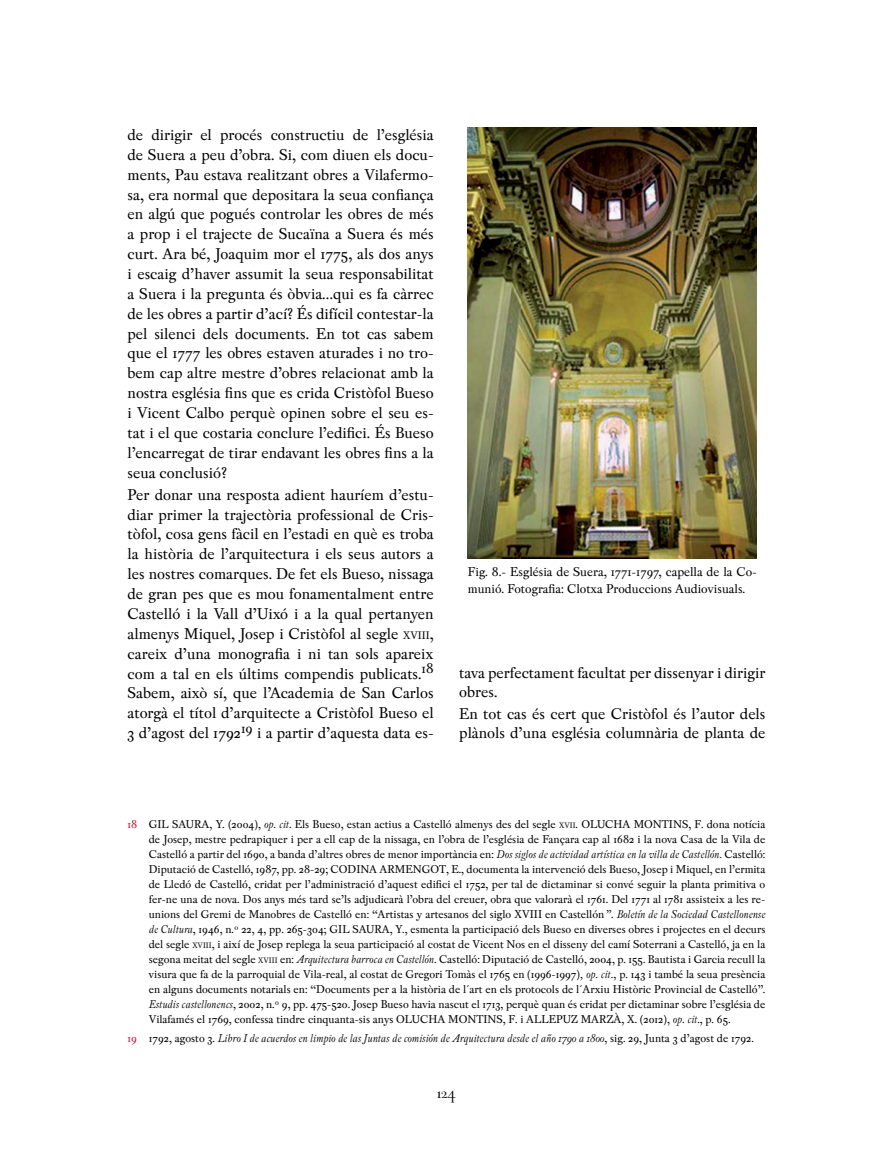
<style>
.page{position:relative;width:893px;height:1170px;background:#fff}
.page>*{position:absolute;margin:0;border:0;box-sizing:border-box;transform-origin:0 0}
.t1{font:18px "Peleguer";color:#000}
.t2{font:16.5px/19.8px "Pradell";color:#000;text-align:justify}
.t3{font:13.5px/16.5px "Pradell";color:#000}
.t4{font:12px/15px "Pradell";color:#000;text-align:justify}
.t5{font:italic 12px "Pradell";color:#000}
.s1{font-size:11.55px}
.s2{color:#c4112f}
.s3{font-style:italic}
.s4{font-size:8.4px}
.s5{font-style:normal;color:#c4112f}
.s6{font-style:normal}
</style>
<div class="page">
<img style="left:468px;top:128px;width:289px;height:430px">
<p class="t2" style="left:128px;top:125px;width:308px">de dirigir el procés constructiu de l’església de Suera a peu d’obra. Si, com diuen els docu&shy;ments, Pau estava realitzant obres a Vilafermo&shy;sa, era normal que depositara la seua confiança en algú que pogués controlar les obres de més a prop i el trajecte de Sucaïna a Suera és més curt. Ara bé, Joaquim mor el 1775, als dos anys i escaig d’haver assumit la seua responsabilitat a Suera i la pregunta és òbvia…qui es fa càrrec de les obres a partir d’ací? És difícil contestar-la pel silenci dels documents. En tot cas sabem que el 1777 les obres estaven aturades i no tro&shy;bem cap altre mestre d’obres relacionat amb la nostra església fins que es crida Cristòfol Bueso i Vicent Calbo perquè opinen sobre el seu es&shy;tat i el que costaria conclure l’edifici. És Bueso l’encarregat de tirar endavant les obres fins a la seua conclusió?</p>
<p class="t2" style="left:128px;top:484px;width:308px">Per donar una resposta adient hauríem d’estu&shy;diar primer la trajectòria professional de Cris&shy;tòfol, cosa gens fàcil en l’estadi en què es troba la història de l’arquitectura i els seus autors a les nostres comarques. De fet els Bueso, nissaga de gran pes que es mou fonamentalment entre Castelló i la Vall d’Uixó i a la qual pertanyen almenys Miquel, Josep i Cristòfol al segle <span class="s1">XVIII</span>, careix d’una monografia i ni tan sols apareix com a tal en els últims compendis publicats.<sup>18<br></sup>Sabem, això sí, que l’Academia de San Carlos atorgà el títol d’arquitecte a Cristòfol Bueso el 3 d’agost del 1792<sup>19</sup> i a partir d’aquesta data es-</p>
<p class="t3" style="left:468px;top:563px;width:291px">Fig. 8.- Església de Suera, 1771-1797, capella de la Co&shy;munió. Fotografia: Clotxa Produccions Audiovisuals.</p>
<h2 class="t2" style="left:459px;top:662px;width:308px">tava perfectament facultat per dissenyar i dirigir obres.</h2>
<h2 class="t2" style="left:459px;top:703px;width:308px">En tot cas és cert que Cristòfol és l’autor dels plànols d’una església columnària de planta de</h2>
<p class="t4" style="left:149px;top:816px;width:618px;text-indent:-21px"><span class="s2">18</span> GIL SAURA, Y. (2004), <span class="s3">op. cit</span>. Els Bueso, estan actius a Castelló almenys des del segle <span class="s4">XVII</span>. OLUCHA MONTINS, F. dona notícia de Josep, mestre pedrapiquer i per a ell cap de la nissaga, en l’obra de l’església de Fançara cap al 1682 i la nova Casa de la Vila de Castelló a partir del 1690, a banda d’altres obres de menor importància en: <span class="s3">Dos siglos de actividad artística en la villa de Castellón.</span> Castelló:<br>Diputació de Castelló, 1987, pp. 28-29; CODINA ARMENGOT, E., documenta la intervenció dels Bueso, Josep i Miquel, en l’ermita de Lledó de Castelló, cridat per l’administració d’aquest edifici el 1752, per tal de dictaminar si convé seguir la planta primitiva o fer-ne una de nova. Dos anys més tard se’ls adjudicarà l’obra del creuer, obra que valorarà el 1761. Del 1771 al 1781 assisteix a les re&shy;unions del Gremi de Manobres de Castelló en: “Artistas y artesanos del siglo XVIII en Castellón<span class="s3">”</span>. <span class="s3">Boletín de la Sociedad Castellonense de Cultura</span>, 1946, n.º 22, 4, pp. 265-304; GIL SAURA, Y., esmenta la participació dels Bueso en diverses obres i projectes en el decurs del segle <span class="s4">XVIII</span>, i així de Josep replega la seua participació al costat de Vicent Nos en el disseny del camí Soterrani a Castelló, ja en la segona meitat del segle <span class="s4">XVIII</span> en: <span class="s3">Arquitectura barroca en Castellón</span>. Castelló: Diputació de Castelló, 2004, p. 155. Bautista i Garcia recull la visura que fa de la parroquial de Vila-real, al costat de Gregori Tomàs el 1765 en (1996-1997)<span class="s3">, op. cit.</span>, p. 143 i també la seua presència en alguns documents notarials en: “Documents per a la història de l´art en els protocols de l´Arxiu Històric Provincial de Castelló”.<br><span class="s3">Estudis castellonencs</span>, 2002, n.º 9, pp. 475-520. Josep Bueso havia nascut el 1713, perquè quan és cridat per dictaminar sobre l’església de Vilafamés el 1769, confessa tindre cinquanta-sis anys OLUCHA MONTINS, F. i ALLEPUZ MARZÀ, X. (2012), <span class="s3">op. cit</span>., p. 65.</p>
<p class="t5" style="left:128px;top:1031px;width:628px"><span class="s5">19</span> <span class="s6">1792, agosto 3.</span> Libro I de acuerdos en limpio de las Juntas de comisión de Arquitectura desde el año 1790 a 1800<span class="s6">, sig. 29, Junta 3 d’agost de 1792.</span></p>
<h1 class="t1" style="left:437px;top:1083px;width:20px">124</h1>
</div>
